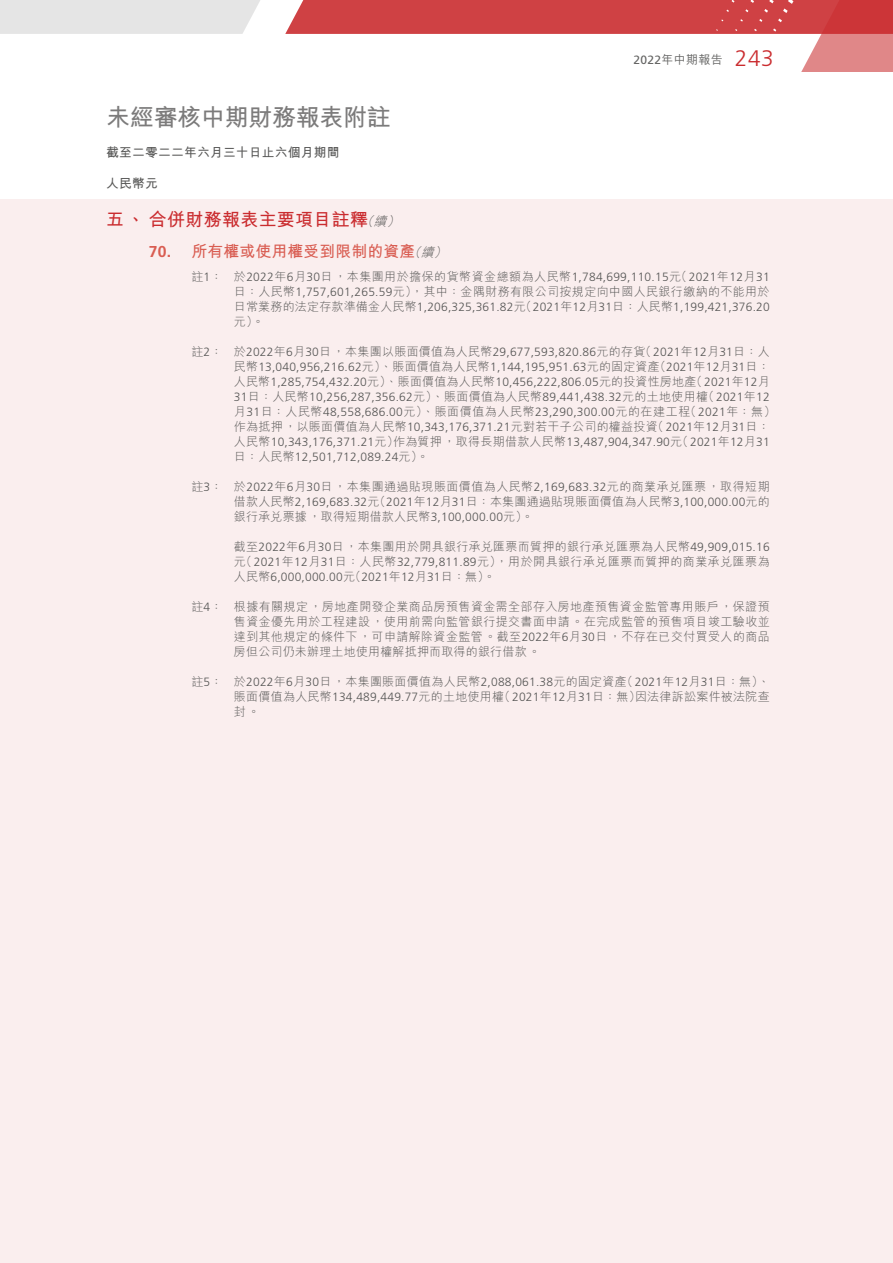
<style>
.page{position:relative;width:893px;height:1263px;background:#fff}
.page>*{position:absolute;margin:0;border:0;box-sizing:border-box;transform-origin:0 0}
.t1{font:700 24px "M Hei HK";letter-spacing:-.015em;color:#7c7b7b}
.t2{font:700 18px "M Hei HK";letter-spacing:.015em;color:#ca2c2f}
.t3{font:700 15.75px "M Hei HK";letter-spacing:.015em;color:#d95d52}
.t4{font:700 12.75px "M Hei HK";letter-spacing:.015em;color:#575756}
.t5{font:300 12px/15px "Frutiger LT Std";letter-spacing:.015em;color:#575756}
.t6{font:300 12px/15px "M Hei HK";letter-spacing:.025em;color:#575756;text-align:justify}
.t7{font:500 12px "M Hei HK";letter-spacing:.03em;color:#636362}
.s1{font-family:"Frutiger LT Std";font-weight:400}
.s2{font-family:"Frutiger LT Std";font-weight:300;font-size:22.5px;color:#ca2c2f}
.s3{font-weight:300;font-style:italic;font-size:12.75px;color:#575756}
.s4{font-family:"Frutiger LT Std"}
.s5{font-family:"M Hei HK"}
</style>
<div class="page">
<div style="left:0;top:199px;width:893px;height:1064px;background:#faeeee"></div>
<svg style="left:0;top:0;width:893px;height:72px"></svg>
<p class="t7" style="left:633px;top:51px;width:142px"><span class="s1">2022</span>年中期報告 <span class="s2">243</span></p>
<h1 class="t1" style="left:106px;top:99px;width:286px">未經審核中期財務報表附註</h1>
<p class="t4" style="left:106px;top:143px;width:235px">截至二零二二年六月三十日止六個月期間</p>
<p class="t4" style="left:106px;top:174px;width:53px">人民幣元</p>
<h2 class="t2" style="left:106px;top:206px;width:299px">五、合併財務報表主要項目註釋<span class="s3">（續）</span></h2>
<h3 class="t3" style="left:149px;top:240px;width:303px"><span class="s4">70.</span> 所有權或使用權受到限制的資產<span class="s3">（續）</span></h3>
<p class="t5" style="left:191px;top:269px;width:580px"><span class="s5">註</span>1<span class="s5">： 於</span>2022<span class="s5">年</span>6<span class="s5">月</span>30<span class="s5">日，本集團用於擔保的貨幣資金總額為人民幣</span>1,784,699,110.15<span class="s5">元（</span>2021<span class="s5">年</span>12<span class="s5">月</span>31</p>
<p class="t6" style="left:234px;top:283px;width:537px">日：人民幣<span class="s4">1,757,601,265.59</span>元），其中：金隅財務有限公司按規定向中國人民銀行繳納的不能用於</p>
<p class="t5" style="left:234px;top:299px;width:537px"><span class="s5">日常業務的法定存款準備金人民幣</span>1,206,325,361.82<span class="s5">元（</span>2021<span class="s5">年</span>12<span class="s5">月</span>31<span class="s5">日：人民幣</span>1,199,421,376.20</p>
<p class="t6" style="left:234px;top:313px;width:32px">元）。</p>
<p class="t5" style="left:234px;top:344px;width:543px;text-indent:-43px"><span class="s5">註</span>2<span class="s5">： 於</span>2022<span class="s5">年</span>6<span class="s5">月</span>30<span class="s5">日，本集團以賬面價值為人民幣</span>29,677,593,820.86<span class="s5">元的存貨（</span>2021<span class="s5">年</span>12<span class="s5">月</span>31<span class="s5">日：人民幣</span>13,040,956,216.62<span class="s5">元）、賬面價值為人民幣</span>1,144,195,951.63<span class="s5">元的固定資產（</span>2021<span class="s5">年</span>12<span class="s5">月</span>31<span class="s5">日：人民幣</span>1,285,754,432.20<span class="s5">元）、賬面價值為人民幣</span>10,456,222,806.05<span class="s5">元的投資性房地產（</span>2021<span class="s5">年</span>12<span class="s5">月</span>31<span class="s5">日：人民幣</span>10,256,287,356.62<span class="s5">元）、賬面價值為人民幣</span>89,441,438.32<span class="s5">元的土地使用權（</span>2021<span class="s5">年</span>12<span class="s5">月</span>31<span class="s5">日：人民幣</span>48,558,686.00<span class="s5">元）、賬面價值為人民幣</span>23,290,300.00<span class="s5">元的在建工程（</span>2021<span class="s5">年：無）</span></p>
<p class="t6" style="left:234px;top:418px;width:537px">作為抵押，以賬面價值為人民幣<span class="s4">10,343,176,371.21</span>元對若干子公司的權益投資（<span class="s4">2021</span>年<span class="s4">12</span>月<span class="s4">31</span>日：</p>
<p class="t5" style="left:234px;top:434px;width:537px"><span class="s5">人民幣</span>10,343,176,371.21<span class="s5">元）作為質押，取得長期借款人民幣</span>13,487,904,347.90<span class="s5">元（</span>2021<span class="s5">年</span>12<span class="s5">月</span>31<span class="s5">日：人民幣</span>12,501,712,089.24<span class="s5">元）。</span></p>
<p class="t6" style="left:191px;top:478px;width:580px">註<span class="s4">3</span>： 於<span class="s4">2022</span>年<span class="s4">6</span>月<span class="s4">30</span>日，本集團通過貼現賬面價值為人民幣<span class="s4">2,169,683.32</span>元的商業承兌匯票，取得短期</p>
<p class="t5" style="left:234px;top:494px;width:537px"><span class="s5">借款人民幣</span>2,169,683.32<span class="s5">元（</span>2021<span class="s5">年</span>12<span class="s5">月</span>31<span class="s5">日：本集團通過貼現賬面價值為人民幣</span>3,100,000.00<span class="s5">元的</span></p>
<p class="t6" style="left:234px;top:508px;width:301px">銀行承兌票據，取得短期借款人民幣<span class="s4">3,100,000.00</span>元）。</p>
<p class="t6" style="left:234px;top:538px;width:537px">截至<span class="s4">2022</span>年<span class="s4">6</span>月<span class="s4">30</span>日，本集團用於開具銀行承兌匯票而質押的銀行承兌匯票為人民幣<span class="s4">49,909,015.16</span>元（<span class="s4">2021</span>年<span class="s4">12</span>月<span class="s4">31</span>日：人民幣<span class="s4">32,779,811.89</span>元），用於開具銀行承兌匯票而質押的商業承兌匯票為</p>
<p class="t5" style="left:234px;top:569px;width:263px"><span class="s5">人民幣</span>6,000,000.00<span class="s5">元（</span>2021<span class="s5">年</span>12<span class="s5">月</span>31<span class="s5">日：無）。</span></p>
<p class="t6" style="left:234px;top:598px;width:537px;text-indent:-43px">註<span class="s4">4</span>： 根據有關規定，房地產開發企業商品房預售資金需全部存入房地產預售資金監管專用賬戶，保證預售資金優先用於工程建設，使用前需向監管銀行提交書面申請。在完成監管的預售項目竣工驗收並達到其他規定的條件下，可申請解除資金監管。截至<span class="s4">2022</span>年<span class="s4">6</span>月<span class="s4">30</span>日，不存在已交付買受人的商品房但公司仍未辦理土地使用權解抵押而取得的銀行借款。</p>
<p class="t6" style="left:234px;top:673px;width:537px;text-indent:-43px">註<span class="s4">5</span>： 於<span class="s4">2022</span>年<span class="s4">6</span>月<span class="s4">30</span>日，本集團賬面價值為人民幣<span class="s4">2,088,061.38</span>元的固定資產（<span class="s4">2021</span>年<span class="s4">12</span>月<span class="s4">31</span>日：無）、賬面價值為人民幣<span class="s4">134,489,449.77</span>元的土地使用權（<span class="s4">2021</span>年<span class="s4">12</span>月<span class="s4">31</span>日：無）因法律訴訟案件被法院查封。</p>
</div>
